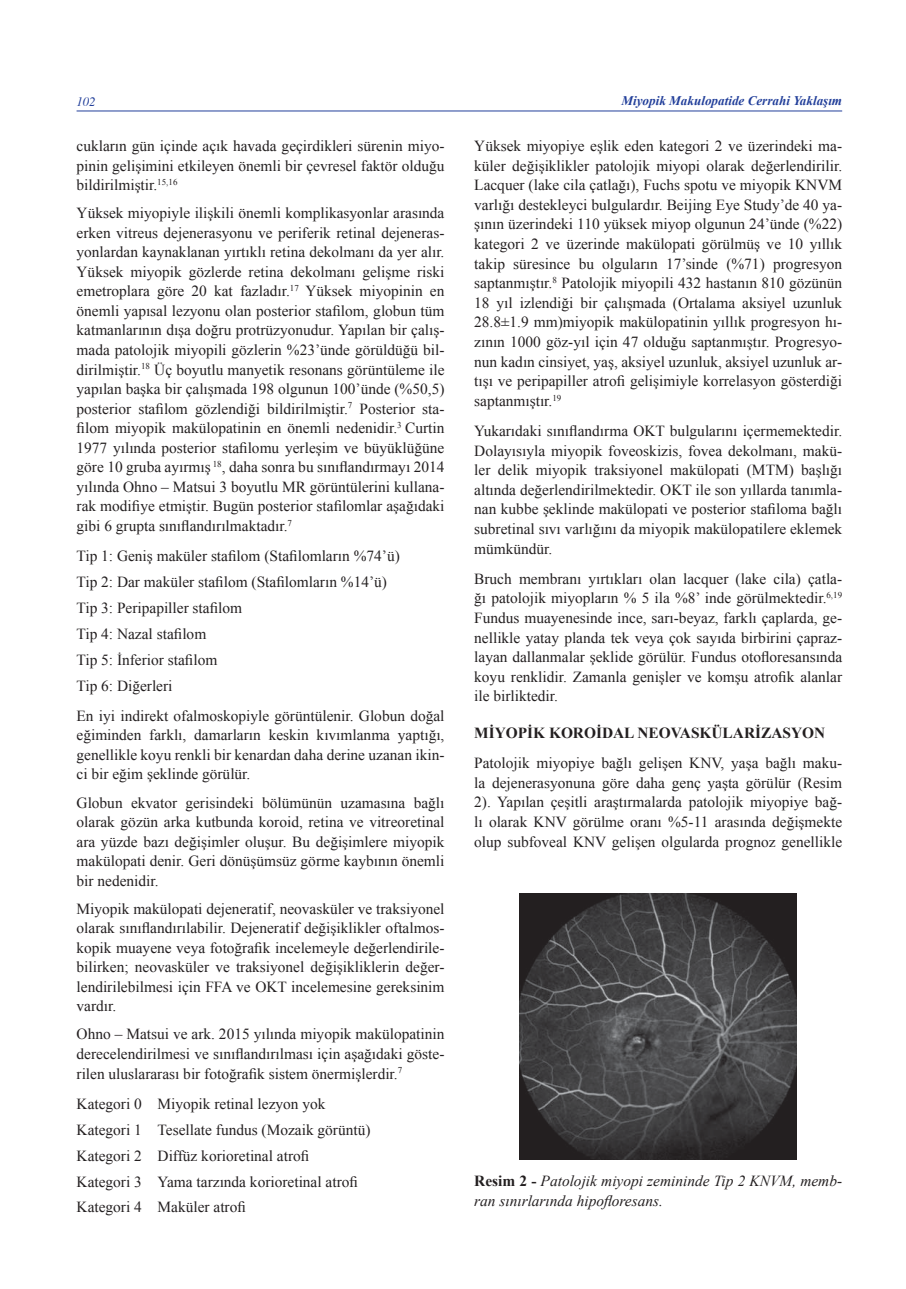
<style>
.page{position:relative;width:906px;height:1289px;background:#fff}
.page>*{position:absolute;margin:0;border:0;box-sizing:border-box;transform-origin:0 0}
.t1{font:15.3px/19.5px "Times New Roman";color:#231f20;text-align:justify}
.t2{font:italic 15.3px/19.5px "Times New Roman";color:#231f20}
.t3{font:700 15.3px "Times New Roman";color:#231f20}
.t4{font:italic 700 13.2px "Times New Roman";color:#223f9a}
.t5{font:italic 12.75px "Times";color:#223f9a}
.s1{font-weight:700;font-style:normal}
</style>
<div class="page">
<hr style="left:77px;top:111px;width:765px;height:1px;background:#223f9a">
<img style="left:520px;top:893px;width:276px;height:266px">
<p class="t5" style="left:77px;top:97px;width:21px">102</p>
<p class="t4" style="left:621px;top:94px;width:222px">Miyopik Makulopatide Cerrahi Yaklaşım</p>
<p class="t1" style="left:77px;top:136px;width:369px">cukların gün içinde açık havada geçirdikleri sürenin miyo&shy;pinin gelişimini etkileyen önemli bir çevresel faktör olduğu bildirilmiştir.<sup>15,16</sup></p>
<p class="t1" style="left:77px;top:203px;width:369px">Yüksek miyopiyle ilişkili önemli komplikasyonlar arasında erken vitreus dejenerasyonu ve periferik retinal dejeneras&shy;yonlardan kaynaklanan yırtıklı retina dekolmanı da yer alır.<br>Yüksek miyopik gözlerde retina dekolmanı gelişme riski emetroplara göre 20 kat fazladır.<sup>17</sup> Yüksek miyopinin en önemli yapısal lezyonu olan posterior stafilom, globun tüm katmanlarının dışa doğru protrüzyonudur. Yapılan bir çalış&shy;mada patolojik miyopili gözlerin %23’ünde görüldüğü bil&shy;dirilmiştir.<sup>18</sup> Üç boyutlu manyetik resonans görüntüleme ile yapılan başka bir çalışmada 198 olgunun 100’ünde (%50,5) posterior stafilom gözlendiği bildirilmiştir.<sup>7</sup> Posterior sta&shy;filom miyopik makülopatinin en önemli nedenidir.<sup>3</sup> Curtin 1977 yılında posterior stafilomu yerleşim ve büyüklüğüne göre 10 gruba ayırmış <sup>18</sup>, daha sonra bu sınıflandırmayı 2014 yılında Ohno – Matsui 3 boyutlu MR görüntülerini kullana&shy;rak modifiye etmiştir. Bugün posterior stafilomlar aşağıdaki gibi 6 grupta sınıflandırılmaktadır.<sup>7</sup></p>
<p class="t1" style="left:77px;top:543px;width:325px;line-height:26px;text-align:left">Tip 1: Geniş maküler stafilom (Stafilomların %74’ü)<br>Tip 2: Dar maküler stafilom (Stafilomların %14’ü)<br>Tip 3: Peripapiller stafilom<br>Tip 4: Nazal stafilom<br>Tip 5: İnferior stafilom<br>Tip 6: Diğerleri</p>
<p class="t1" style="left:77px;top:706px;width:369px">En iyi indirekt ofalmoskopiyle görüntülenir. Globun doğal eğiminden farklı, damarların keskin kıvımlanma yaptığı, genellikle koyu renkli bir kenardan daha derine uzanan ikin&shy;ci bir eğim şeklinde görülür.</p>
<p class="t1" style="left:77px;top:792px;width:369px">Globun ekvator gerisindeki bölümünün uzamasına bağlı olarak gözün arka kutbunda koroid, retina ve vitreoretinal ara yüzde bazı değişimler oluşur. Bu değişimlere miyopik makülopati denir. Geri dönüşümsüz görme kaybının önemli bir nedenidir.</p>
<p class="t1" style="left:77px;top:898px;width:369px">Miyopik makülopati dejeneratif, neovasküler ve traksiyonel olarak sınıflandırılabilir. Dejeneratif değişiklikler oftalmos&shy;kopik muayene veya fotoğrafik incelemeyle değerlendirile&shy;bilirken; neovasküler ve traksiyonel değişikliklerin değer&shy;lendirilebilmesi için FFA ve OKT incelemesine gereksinim vardır.</p>
<p class="t1" style="left:77px;top:1024px;width:369px">Ohno – Matsui ve ark. 2015 yılında miyopik makülopatinin derecelendirilmesi ve sınıflandırılması için aşağıdaki göste&shy;rilen uluslararası bir fotoğrafik sistem önermişlerdir.<sup>7</sup></p>
<p class="t1" style="left:77px;top:1090px;width:295px;line-height:26px;text-align:left">Kategori 0 Miyopik retinal lezyon yok Kategori 1 Tesellate fundus (Mozaik görüntü)<br>Kategori 2 Diffüz korioretinal atrofi<br>Kategori 3 Yama tarzında korioretinal atrofi Kategori 4 Maküler atrofi</p>
<p class="t1" style="left:474px;top:136px;width:369px">Yüksek miyopiye eşlik eden kategori 2 ve üzerindeki ma&shy;küler değişiklikler patolojik miyopi olarak değerlendirilir.<br>Lacquer (lake cila çatlağı), Fuchs spotu ve miyopik KNVM varlığı destekleyci bulgulardır. Beijing Eye Study’de 40 ya&shy;şının üzerindeki 110 yüksek miyop olgunun 24’ünde (%22) kategori 2 ve üzerinde makülopati görülmüş ve 10 yıllık takip süresince bu olguların 17’sinde (%71) progresyon saptanmıştır.<sup>8</sup> Patolojik miyopili 432 hastanın 810 gözünün 18 yıl izlendiği bir çalışmada (Ortalama aksiyel uzunluk 28.8±1.9 mm)miyopik makülopatinin yıllık progresyon hı&shy;zının 1000 göz-yıl için 47 olduğu saptanmıştır. Progresyo&shy;nun kadın cinsiyet, yaş, aksiyel uzunluk, aksiyel uzunluk ar&shy;tışı ve peripapiller atrofi gelişimiyle korrelasyon gösterdiği saptanmıştır.<sup>19</sup></p>
<p class="t1" style="left:474px;top:421px;width:369px">Yukarıdaki sınıflandırma OKT bulgularını içermemektedir.<br>Dolayısıyla miyopik foveoskizis, fovea dekolmanı, makü&shy;ler delik miyopik traksiyonel makülopati (MTM) başlığı altında değerlendirilmektedir. OKT ile son yıllarda tanımla&shy;nan kubbe şeklinde makülopati ve posterior stafiloma bağlı subretinal sıvı varlığını da miyopik makülopatilere eklemek mümkündür.</p>
<p class="t1" style="left:474px;top:569px;width:369px">Bruch membranı yırtıkları olan lacquer (lake cila) çatla&shy;ğı patolojik miyopların % 5 ila %8’ inde görülmektedir.<sup>6,19<br></sup>Fundus muayenesinde ince, sarı-beyaz, farklı çaplarda, ge&shy;nellikle yatay planda tek veya çok sayıda birbirini çapraz&shy;layan dallanmalar şeklide görülür. Fundus otofloresansında koyu renklidir. Zamanla genişler ve komşu atrofik alanlar ile birliktedir.</p>
<p class="t3" style="left:474px;top:724px;width:352px">MİYOPİK KOROİDAL NEOVASKÜLARİZASYON</p>
<p class="t1" style="left:474px;top:753px;width:369px">Patolojik miyopiye bağlı gelişen KNV, yaşa bağlı maku&shy;la dejenerasyonuna göre daha genç yaşta görülür (Resim 2). Yapılan çeşitli araştırmalarda patolojik miyopiye bağ&shy;lı olarak KNV görülme oranı %5-11 arasında değişmekte olup subfoveal KNV gelişen olgularda prognoz genellikle</p>
<p class="t2" style="left:474px;top:1171px;width:369px"><span class="s1">Resim 2 -</span> Patolojik miyopi zemininde Tip 2 KNVM, memb&shy;ran sınırlarında hipofloresans.</p>
</div>
